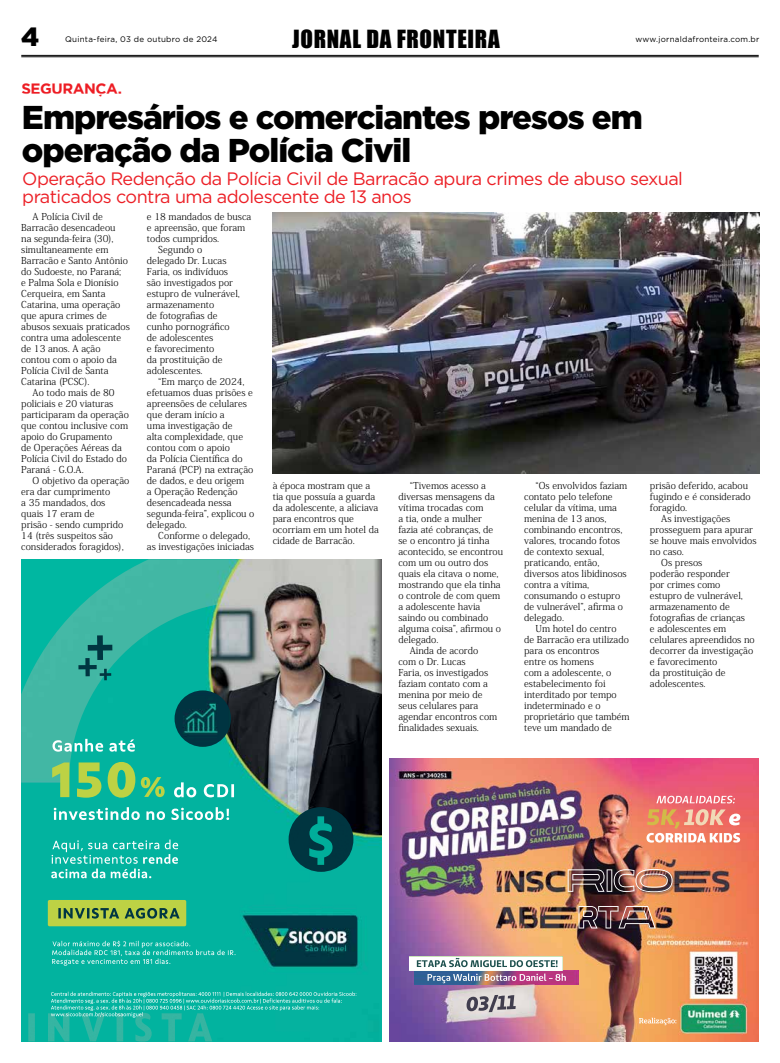
<style>
.page{position:relative;width:780px;height:1063px;background:#fff}
.page>*{position:absolute;margin:0;border:0;box-sizing:border-box;transform-origin:0 0}
.t1{font:900 33px/33px "Gotham";letter-spacing:-.03em;color:#000}
.t2{font:900 26.3px "Gotham";color:#000}
.t3{font:23px "Impact";letter-spacing:.03em;color:#000}
.t4{font:18px/18px "Gotham";letter-spacing:-.03em;color:#ec1f26}
.t5{font:700 15px "Gotham";letter-spacing:-.03em;color:#ed1d24}
.t6{font:300 9.5px/11px "Koz Min Pro";color:#000}
.t7{font:8px "Gotham";letter-spacing:.03em;color:#000}
</style>
<div class="page">
<hr style="left:21px;top:55px;width:737px;height:1px;background:#000">
<hr style="left:21px;top:56px;width:737px;height:1px;background:#000">
<img style="left:21px;top:559px;width:360px;height:482px">
<img style="left:21px;top:559px;width:230px;height:224px">
<img style="left:288px;top:807px;width:65px;height:65px;border-radius:32px">
<img style="left:174px;top:690px;width:57px;height:57px;border-radius:28px">
<img style="left:48px;top:900px;width:138px;height:26px">
<img style="left:390px;top:758px;width:368px;height:284px">
<img style="left:414px;top:970px;width:164px;height:14px">
<img style="left:409px;top:956px;width:153px;height:15px">
<img style="left:567px;top:869px;width:105px;height:23px">
<img style="left:578px;top:906px;width:77px;height:22px">
<img style="left:273px;top:212px;width:486px;height:261px">
<h2 class="t2" style="left:21px;top:21px;width:20px">4</h2>
<p class="t7" style="left:65px;top:34px;width:154px">Quinta-feira, 03 de outubro de 2024</p>
<p class="t7" style="left:635px;top:34px;width:125px">www.jornaldafronteira.com.br</p>
<h3 class="t3" style="left:292px;top:21px;width:209px">JORNAL DA FRONTEIRA</h3>
<h3 class="t5" style="left:21px;top:78px;width:102px">SEGURANÇA.</h3>
<h1 class="t1" style="left:22px;top:100px;width:622px">Empresários e comerciantes presos em operação da Polícia Civil</h1>
<h3 class="t4" style="left:22px;top:170px;width:662px">Operação Redenção da Polícia Civil de Barracão apura crimes de abuso sexual praticados contra uma adolescente de 13 anos</h3>
<p class="t6" style="left:33px;top:210px;width:72px">A Polícia Civil de</p>
<p class="t6" style="left:21px;top:221px;width:96px">Barracão desencadeou</p>
<p class="t6" style="left:21px;top:232px;width:94px">na segunda-feira (30),</p>
<p class="t6" style="left:21px;top:243px;width:89px">simultaneamente em</p>
<p class="t6" style="left:21px;top:254px;width:108px">Barracão e Santo Antônio</p>
<p class="t6" style="left:21px;top:265px;width:102px">do Sudoeste, no Paraná;</p>
<p class="t6" style="left:21px;top:276px;width:99px">e Palma Sola e Dionísio</p>
<p class="t6" style="left:21px;top:287px;width:86px">Cerqueira, em Santa</p>
<p class="t6" style="left:21px;top:298px;width:101px">Catarina, uma operação</p>
<p class="t6" style="left:21px;top:309px;width:87px">que apura crimes de</p>
<p class="t6" style="left:21px;top:320px;width:110px">abusos sexuais praticados</p>
<p class="t6" style="left:21px;top:331px;width:101px">contra uma adolescente</p>
<p class="t6" style="left:21px;top:342px;width:81px">de 13 anos. A ação</p>
<p class="t6" style="left:21px;top:353px;width:97px">contou com o apoio da</p>
<p class="t6" style="left:21px;top:364px;width:89px">Polícia Civil de Santa</p>
<p class="t6" style="left:21px;top:375px;width:70px">Catarina (PCSC).</p>
<p class="t6" style="left:33px;top:386px;width:84px">Ao todo mais de 80</p>
<p class="t6" style="left:21px;top:397px;width:94px">policiais e 20 viaturas</p>
<p class="t6" style="left:21px;top:408px;width:109px">participaram da operação</p>
<p class="t6" style="left:21px;top:419px;width:108px">que contou inclusive com</p>
<p class="t6" style="left:21px;top:430px;width:93px">apoio do Grupamento</p>
<p class="t6" style="left:21px;top:441px;width:102px">de Operações Aéreas da</p>
<p class="t6" style="left:21px;top:452px;width:107px">Polícia Civil do Estado do</p>
<p class="t6" style="left:21px;top:463px;width:64px">Paraná - G.O.A.</p>
<p class="t6" style="left:33px;top:474px;width:98px">O objetivo da operação</p>
<p class="t6" style="left:21px;top:485px;width:90px">era dar cumprimento</p>
<p class="t6" style="left:21px;top:496px;width:86px">a 35 mandados, dos</p>
<p class="t6" style="left:21px;top:507px;width:75px">quais 17 eram de</p>
<p class="t6" style="left:21px;top:518px;width:104px">prisão - sendo cumprido</p>
<p class="t6" style="left:21px;top:529px;width:93px">14 (três suspeitos são</p>
<p class="t6" style="left:21px;top:540px;width:104px">considerados foragidos),</p>
<p class="t6" style="left:147px;top:210px;width:106px">e 18 mandados de busca</p>
<p class="t6" style="left:147px;top:221px;width:100px">e apreensão, que foram</p>
<p class="t6" style="left:147px;top:232px;width:74px">todos cumpridos.</p>
<p class="t6" style="left:158px;top:243px;width:45px">Segundo o</p>
<p class="t6" style="left:147px;top:254px;width:81px">delegado Dr. Lucas</p>
<p class="t6" style="left:147px;top:265px;width:83px">Faria, os indivíduos</p>
<p class="t6" style="left:147px;top:276px;width:88px">são investigados por</p>
<p class="t6" style="left:147px;top:287px;width:94px">estupro de vulnerável,</p>
<p class="t6" style="left:147px;top:298px;width:69px">armazenamento</p>
<p class="t6" style="left:147px;top:309px;width:72px">de fotografias de</p>
<p class="t6" style="left:147px;top:320px;width:84px">cunho pornográfico</p>
<p class="t6" style="left:147px;top:331px;width:68px">de adolescentes</p>
<p class="t6" style="left:147px;top:342px;width:69px">e favorecimento</p>
<p class="t6" style="left:147px;top:353px;width:77px">da prostituição de</p>
<p class="t6" style="left:147px;top:364px;width:57px">adolescentes.</p>
<p class="t6" style="left:158px;top:375px;width:88px">“Em março de 2024,</p>
<p class="t6" style="left:147px;top:386px;width:107px">efetuamos duas prisões e</p>
<p class="t6" style="left:147px;top:397px;width:101px">apreensões de celulares</p>
<p class="t6" style="left:147px;top:408px;width:79px">que deram início a</p>
<p class="t6" style="left:147px;top:419px;width:87px">uma investigação de</p>
<p class="t6" style="left:147px;top:430px;width:98px">alta complexidade, que</p>
<p class="t6" style="left:147px;top:441px;width:84px">contou com o apoio</p>
<p class="t6" style="left:147px;top:452px;width:97px">da Polícia Científica do</p>
<p class="t6" style="left:147px;top:463px;width:108px">Paraná (PCP) na extração</p>
<p class="t6" style="left:147px;top:474px;width:99px">de dados, e deu origem</p>
<p class="t6" style="left:147px;top:485px;width:92px">a Operação Redenção</p>
<p class="t6" style="left:147px;top:496px;width:86px">desencadeada nessa</p>
<p class="t6" style="left:147px;top:507px;width:109px">segunda-feira”, explicou o</p>
<p class="t6" style="left:147px;top:518px;width:41px">delegado.</p>
<p class="t6" style="left:158px;top:529px;width:93px">Conforme o delegado,</p>
<p class="t6" style="left:147px;top:540px;width:108px">as investigações iniciadas</p>
<p class="t6" style="left:273px;top:480px;width:108px">à época mostram que a tia que possuía a guarda da adolescente, a aliciava para encontros que ocorriam em um hotel da cidade de Barracão.</p>
<p class="t6" style="left:410px;top:480px;width:78px">“Tivemos acesso a</p>
<p class="t6" style="left:398px;top:491px;width:98px">diversas mensagens da</p>
<p class="t6" style="left:398px;top:502px;width:86px">vítima trocadas com</p>
<p class="t6" style="left:398px;top:513px;width:85px">a tia, onde a mulher</p>
<p class="t6" style="left:398px;top:524px;width:96px">fazia até cobranças, de</p>
<p class="t6" style="left:398px;top:535px;width:92px">se o encontro já tinha</p>
<p class="t6" style="left:398px;top:546px;width:106px">acontecido, se encontrou</p>
<p class="t6" style="left:398px;top:557px;width:91px">com um ou outro dos</p>
<p class="t6" style="left:398px;top:568px;width:102px">quais ela citava o nome,</p>
<p class="t6" style="left:398px;top:579px;width:104px">mostrando que ela tinha</p>
<p class="t6" style="left:398px;top:590px;width:103px">o controle de com quem</p>
<p class="t6" style="left:398px;top:601px;width:83px">a adolescente havia</p>
<p class="t6" style="left:398px;top:612px;width:91px">saindo ou combinado</p>
<p class="t6" style="left:398px;top:623px;width:104px">alguma coisa”, afirmou o</p>
<p class="t6" style="left:398px;top:634px;width:41px">delegado.</p>
<p class="t6" style="left:410px;top:645px;width:70px">Ainda de acordo</p>
<p class="t6" style="left:398px;top:656px;width:69px">com o Dr. Lucas</p>
<p class="t6" style="left:398px;top:667px;width:91px">Faria, os investigados</p>
<p class="t6" style="left:398px;top:678px;width:91px">faziam contato com a</p>
<p class="t6" style="left:398px;top:689px;width:85px">menina por meio de</p>
<p class="t6" style="left:398px;top:700px;width:81px">seus celulares para</p>
<p class="t6" style="left:398px;top:711px;width:100px">agendar encontros com</p>
<p class="t6" style="left:398px;top:722px;width:82px">finalidades sexuais.</p>
<p class="t6" style="left:524px;top:480px;width:105px;text-indent:11px">“Os envolvidos faziam contato pelo telefone celular da vítima, uma menina de 13 anos, combinando encontros, valores, trocando fotos de contexto sexual, praticando, então, diversos atos libidinosos contra a vítima, consumando o estupro de vulnerável”, afirma o delegado.</p>
<p class="t6" style="left:524px;top:623px;width:107px;text-indent:11px">Um hotel do centro<br>de Barracão era utilizado para os encontros<br>entre os homens<br>com a adolescente, o estabelecimento foi interditado por tempo indeterminado e o proprietário que também teve um mandado de</p>
<p class="t6" style="left:650px;top:480px;width:100px">prisão deferido, acabou</p>
<p class="t6" style="left:650px;top:491px;width:102px">fugindo e é considerado</p>
<p class="t6" style="left:650px;top:502px;width:39px">foragido.</p>
<p class="t6" style="left:661px;top:513px;width:70px">As investigações</p>
<p class="t6" style="left:650px;top:524px;width:105px">prosseguem para apurar</p>
<p class="t6" style="left:650px;top:535px;width:108px">se houve mais envolvidos</p>
<p class="t6" style="left:650px;top:546px;width:36px">no caso.</p>
<p class="t6" style="left:661px;top:557px;width:43px">Os presos</p>
<p class="t6" style="left:650px;top:568px;width:81px">poderão responder</p>
<p class="t6" style="left:650px;top:579px;width:72px">por crimes como</p>
<p class="t6" style="left:650px;top:590px;width:94px">estupro de vulnerável,</p>
<p class="t6" style="left:650px;top:601px;width:81px">armazenamento de</p>
<p class="t6" style="left:650px;top:612px;width:96px">fotografias de crianças</p>
<p class="t6" style="left:650px;top:623px;width:78px">e adolescentes em</p>
<p class="t6" style="left:650px;top:634px;width:106px">celulares apreendidos no</p>
<p class="t6" style="left:650px;top:645px;width:105px">decorrer da investigação</p>
<p class="t6" style="left:650px;top:656px;width:69px">e favorecimento</p>
<p class="t6" style="left:650px;top:667px;width:77px">da prostituição de</p>
<p class="t6" style="left:650px;top:678px;width:57px">adolescentes.</p>
</div>
